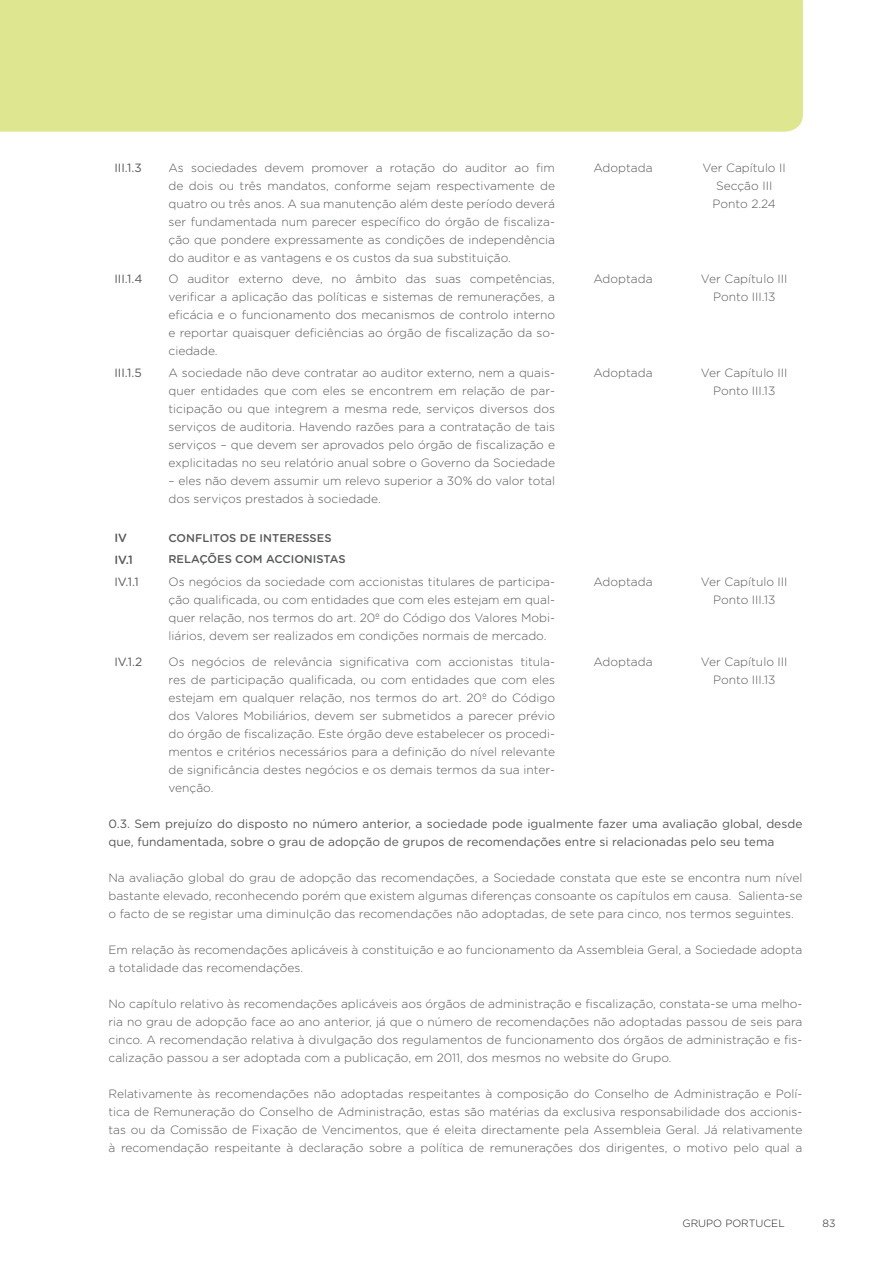
<style>
.page{position:relative;width:893px;height:1263px;background:#fff}
.page>*{position:absolute;margin:0;border:0;box-sizing:border-box;transform-origin:0 0}
.t1{font:300 12px/18px "Gotham Rounded";color:#57585a;text-align:justify}
.t2{font:12px/18px "Gotham Rounded";color:#57585a}
.t3{font:500 12px "Gotham Rounded";color:#57585a}
.t4{font:500 11.25px "Gotham Rounded";color:#57585a}
.t5{font:300 10.5px "Gotham Rounded";color:#231f20}
</style>
<div class="page">
<div style="left:0;top:0;width:803px;height:132px;background:#dee790"></div>
<p class="t2" style="left:114px;top:158px;width:29px">III.1.3</p>
<p class="t1" style="left:168px;top:158px;width:388px">As sociedades devem promover a rotação do auditor ao fim de dois ou três mandatos, conforme sejam respectivamente de quatro ou três anos. A sua manutenção além deste período deverá ser fundamentada num parecer específico do órgão de fiscaliza&shy;ção que pondere expressamente as condições de independência do auditor e as vantagens e os custos da sua substituição.</p>
<p class="t1" style="left:593px;top:158px;width:61px">Adoptada</p>
<p class="t1" style="left:703px;top:158px;width:85px;text-align:center">Ver Capítulo II<br>Secção III<br>Ponto 2.24</p>
<p class="t2" style="left:114px;top:269px;width:30px">III.1.4</p>
<p class="t1" style="left:168px;top:269px;width:388px">O auditor externo deve, no âmbito das suas competências, verificar a aplicação das políticas e sistemas de remunerações, a eficácia e o funcionamento dos mecanismos de controlo interno e reportar quaisquer deficiências ao órgão de fiscalização da so&shy;ciedade.</p>
<p class="t1" style="left:593px;top:269px;width:61px">Adoptada</p>
<p class="t1" style="left:701px;top:269px;width:88px;text-align:center">Ver Capítulo III<br>Ponto III.13</p>
<p class="t2" style="left:114px;top:363px;width:29px">III.1.5</p>
<p class="t1" style="left:168px;top:363px;width:388px">A sociedade não deve contratar ao auditor externo, nem a quais&shy;quer entidades que com eles se encontrem em relação de par&shy;ticipação ou que integrem a mesma rede, serviços diversos dos serviços de auditoria. Havendo razões para a contratação de tais serviços – que devem ser aprovados pelo órgão de fiscalização e explicitadas no seu relatório anual sobre o Governo da Sociedade</p>
<p class="t1" style="left:168px;top:471px;width:388px">– eles não devem assumir um relevo superior a 30% do valor total dos serviços prestados à sociedade.</p>
<p class="t1" style="left:593px;top:363px;width:61px">Adoptada</p>
<p class="t1" style="left:701px;top:363px;width:88px;text-align:center">Ver Capítulo III<br>Ponto III.13</p>
<p class="t3" style="left:114px;top:530px;width:14px">IV</p>
<p class="t4" style="left:168px;top:530px;width:165px">CONFLITOS DE INTERESSES</p>
<p class="t3" style="left:114px;top:551px;width:20px">IV.1</p>
<p class="t4" style="left:168px;top:551px;width:179px">RELAÇÕES COM ACCIONISTAS</p>
<p class="t2" style="left:114px;top:572px;width:26px">IV.1.1</p>
<p class="t1" style="left:168px;top:572px;width:388px">Os negócios da sociedade com accionistas titulares de participa&shy;ção qualificada, ou com entidades que com eles estejam em qual&shy;quer relação, nos termos do art. 20º do Código dos Valores Mobi&shy;liários, devem ser realizados em condições normais de mercado.</p>
<p class="t1" style="left:593px;top:572px;width:61px">Adoptada</p>
<p class="t1" style="left:701px;top:572px;width:88px;text-align:center">Ver Capítulo III<br>Ponto III.13</p>
<p class="t2" style="left:114px;top:653px;width:29px">IV.1.2</p>
<p class="t1" style="left:168px;top:653px;width:388px">Os negócios de relevância significativa com accionistas titula&shy;res de participação qualificada, ou com entidades que com eles estejam em qualquer relação, nos termos do art. 20º do Código dos Valores Mobiliários, devem ser submetidos a parecer prévio do órgão de fiscalização. Este órgão deve estabelecer os procedi&shy;mentos e critérios necessários para a definição do nível relevante de significância destes negócios e os demais termos da sua inter&shy;venção.</p>
<p class="t1" style="left:593px;top:653px;width:61px">Adoptada</p>
<p class="t1" style="left:701px;top:653px;width:88px;text-align:center">Ver Capítulo III<br>Ponto III.13</p>
<p class="t2" style="left:108px;top:815px;width:695px">0.3. Sem prejuízo do disposto no número anterior, a sociedade pode igualmente fazer uma avaliação global, desde que, fundamentada, sobre o grau de adopção de grupos de recomendações entre si relacionadas pelo seu tema</p>
<p class="t1" style="left:108px;top:869px;width:695px">Na avaliação global do grau de adopção das recomendações, a Sociedade constata que este se encontra num nível bastante elevado, reconhecendo porém que existem algumas diferenças consoante os capítulos em causa. Salienta-se o facto de se registar uma diminuIção das recomendações não adoptadas, de sete para cinco, nos termos seguintes.</p>
<p class="t1" style="left:108px;top:941px;width:695px">Em relação às recomendações aplicáveis à constituição e ao funcionamento da Assembleia Geral, a Sociedade adopta a totalidade das recomendações.</p>
<p class="t1" style="left:108px;top:995px;width:695px">No capítulo relativo às recomendações aplicáveis aos órgãos de administração e fiscalização, constata-se uma melho&shy;ria no grau de adopção face ao ano anterior, já que o número de recomendações não adoptadas passou de seis para cinco. A recomendação relativa à divulgação dos regulamentos de funcionamento dos órgãos de administração e fis&shy;calização passou a ser adoptada com a publicação, em 2011, dos mesmos no website do Grupo.</p>
<p class="t1" style="left:108px;top:1085px;width:695px">Relativamente às recomendações não adoptadas respeitantes à composição do Conselho de Administração e Polí&shy;tica de Remuneração do Conselho de Administração, estas são matérias da exclusiva responsabilidade dos accionis&shy;tas ou da Comissão de Fixação de Vencimentos, que é eleita directamente pela Assembleia Geral. Já relativamente à recomendação respeitante à declaração sobre a política de remunerações dos dirigentes, o motivo pelo qual a</p>
<p class="t5" style="left:682px;top:1216px;width:104px">GRUPO PORTUCEL</p>
<p class="t5" style="left:823px;top:1216px;width:15px">83</p>
</div>
